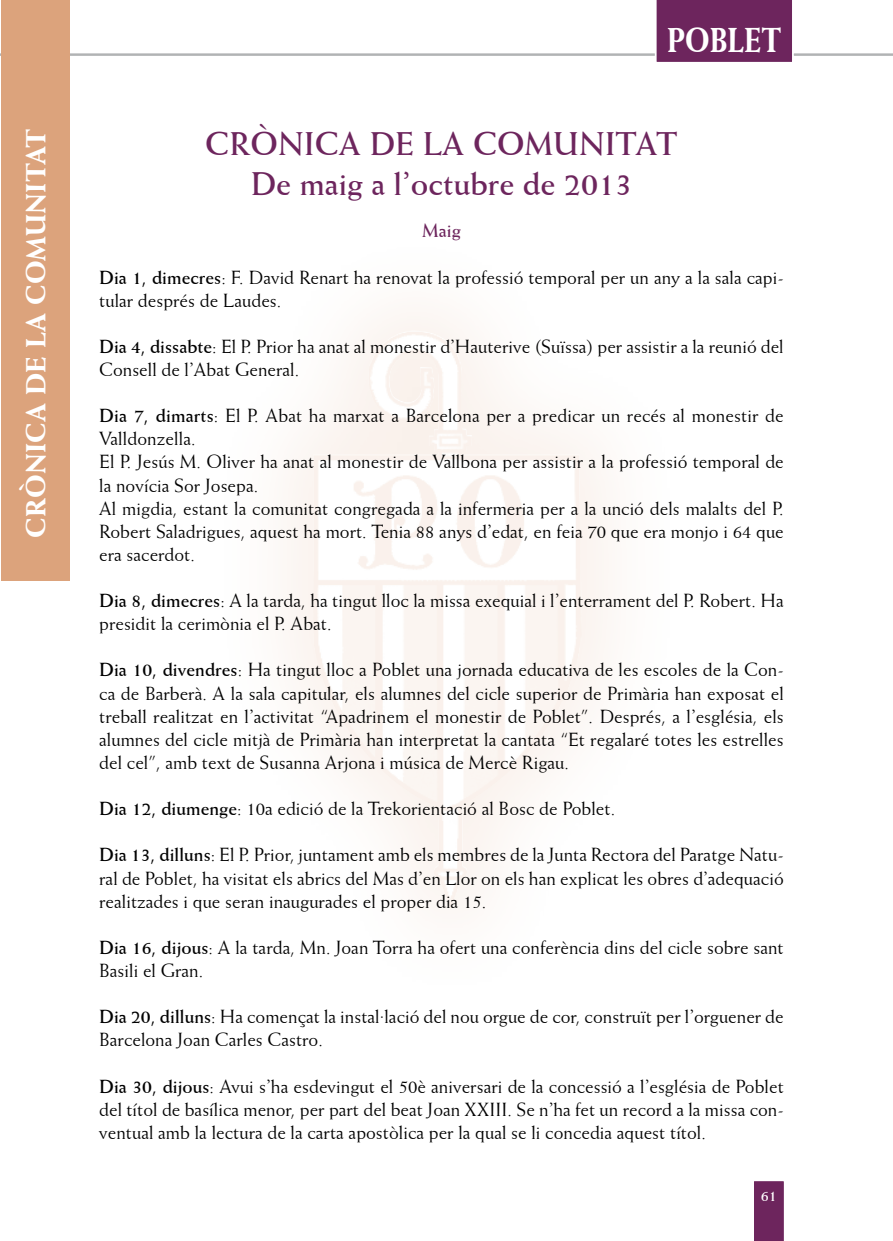
<style>
.page{position:relative;width:893px;height:1241px;background:#fff}
.page>*{position:absolute;margin:0;border:0;box-sizing:border-box;transform-origin:0 0}
.t1{font:800 35px "Weiss BT";color:#fff;scale:.83 1}
.t2{font:700 33.25px/39.9px "Weiss BT";color:#6d255d}
.t3{font:800 28px "Weiss BT";color:#fff}
.t4{font:19.25px/23.1px "Weiss BT";color:#000}
.t5{font:700 19.25px "Weiss BT";color:#6d255d}
.t6{font:700 15.75px "Weiss BT";color:#fff}
.s1{font-weight:700}
</style>
<div class="page">
<hr style="left:0;top:54px;width:893px;height:1px;background:#b1b3b4">
<div style="left:655px;top:0;width:139px;height:62px;background:#6d255d"></div>
<div style="left:754px;top:1181px;width:30px;height:59px;background:#6d255d"></div>
<div style="left:1px;top:0;width:68px;height:580px;background:#dca37c"></div>
<h3 class="t3" style="left:18px;top:537px;width:411px;rotate:-90deg">CRÒNICA DE LA COMUNITAT</h3>
<h1 class="t1" style="left:667px;top:18px;width:139px">POBLET</h1>
<h2 class="t2" style="left:205px;top:123px;width:347px">CRÒNICA DE LA COMUN</h2>
<h2 class="t2" style="left:251px;top:123px;width:429px;text-indent:354px">ITAT<br>De maig a l’octubre de 2013</h2>
<p class="t5" style="left:422px;top:219px;width:40px">Maig</p>
<p class="t4" style="left:99px;top:265px;width:686px"><span class="s1">Dia 1, dimecres</span>: F. David Renart ha renovat la professió temporal per un any a la sala capi&shy;tular després de Laudes.</p>
<p class="t4" style="left:99px;top:334px;width:686px"><span class="s1">Dia 4, dissabte</span>: El P. Prior ha anat al monestir d’Hauterive (Suïssa) per assistir a la reunió del<br>Consell de l’Abat General.</p>
<p class="t4" style="left:99px;top:403px;width:686px"><span class="s1">Dia 7, dimarts</span>: El P. Abat ha marxat a Barcelona per a predicar un recés al monestir de Valldonzella.<br>El P. Jesús M. Oliver ha anat al monestir de Vallbona per assistir a la professió temporal de la novícia Sor Josepa.<br>Al migdia, estant la comunitat congregada a la infermeria per a la unció dels malalts del P.<br>Robert Saladrigues, aquest ha mort. Tenia 88 anys d’edat, en feia 70 que era monjo i 64 que era sacerdot.</p>
<p class="t4" style="left:99px;top:588px;width:686px"><span class="s1">Dia 8, dimecres</span>: A la tarda, ha tingut lloc la missa exequial i l’enterrament del P. Robert. Ha presidit la cerimònia el P. Abat.</p>
<p class="t4" style="left:99px;top:657px;width:686px;text-align:justify"><span class="s1">Dia 10, divendres</span>: Ha tingut lloc a Poblet una jornada educativa de les escoles de la Con&shy;ca de Barberà. A la sala capitular, els alumnes del cicle superior de Primària han exposat el treball realitzat en l’activitat “Apadrinem el monestir de Poblet”. Després, a l’església, els alumnes del cicle mitjà de Primària han interpretat la cantata “Et regalaré totes les estrelles del cel”, amb text de Susanna Arjona i música de Mercè Rigau.</p>
<p class="t4" style="left:99px;top:796px;width:518px"><span class="s1">Dia 12, diumenge</span>: 10a edició de la Trekorientació al Bosc de Poblet.</p>
<p class="t4" style="left:99px;top:842px;width:686px;text-align:justify"><span class="s1">Dia 13, dilluns</span>: El P. Prior, juntament amb els membres de la Junta Rectora del Paratge Natu&shy;ral de Poblet, ha visitat els abrics del Mas d’en Llor on els han explicat les obres d’adequació realitzades i que seran inaugurades el proper dia 15.</p>
<p class="t4" style="left:99px;top:935px;width:686px"><span class="s1">Dia 16, dijous</span>: A la tarda, Mn. Joan Torra ha ofert una conferència dins del cicle sobre sant<br>Basili el Gran.</p>
<p class="t4" style="left:99px;top:1004px;width:686px"><span class="s1">Dia 20, dilluns</span>: Ha començat la instal·lació del nou orgue de cor, construït per l’orguener de<br>Barcelona Joan Carles Castro.</p>
<p class="t4" style="left:99px;top:1073px;width:686px;text-align:justify"><span class="s1">Dia 30, dijous</span>: Avui s’ha esdevingut el 50è aniversari de la concessió a l’església de Poblet del títol de basílica menor, per part del beat Joan XXIII. Se n’ha fet un record a la missa con&shy;ventual amb la lectura de la carta apostòlica per la qual se li concedia aquest títol.</p>
<p class="t6" style="left:761px;top:1185px;width:18px">61</p>
</div>
